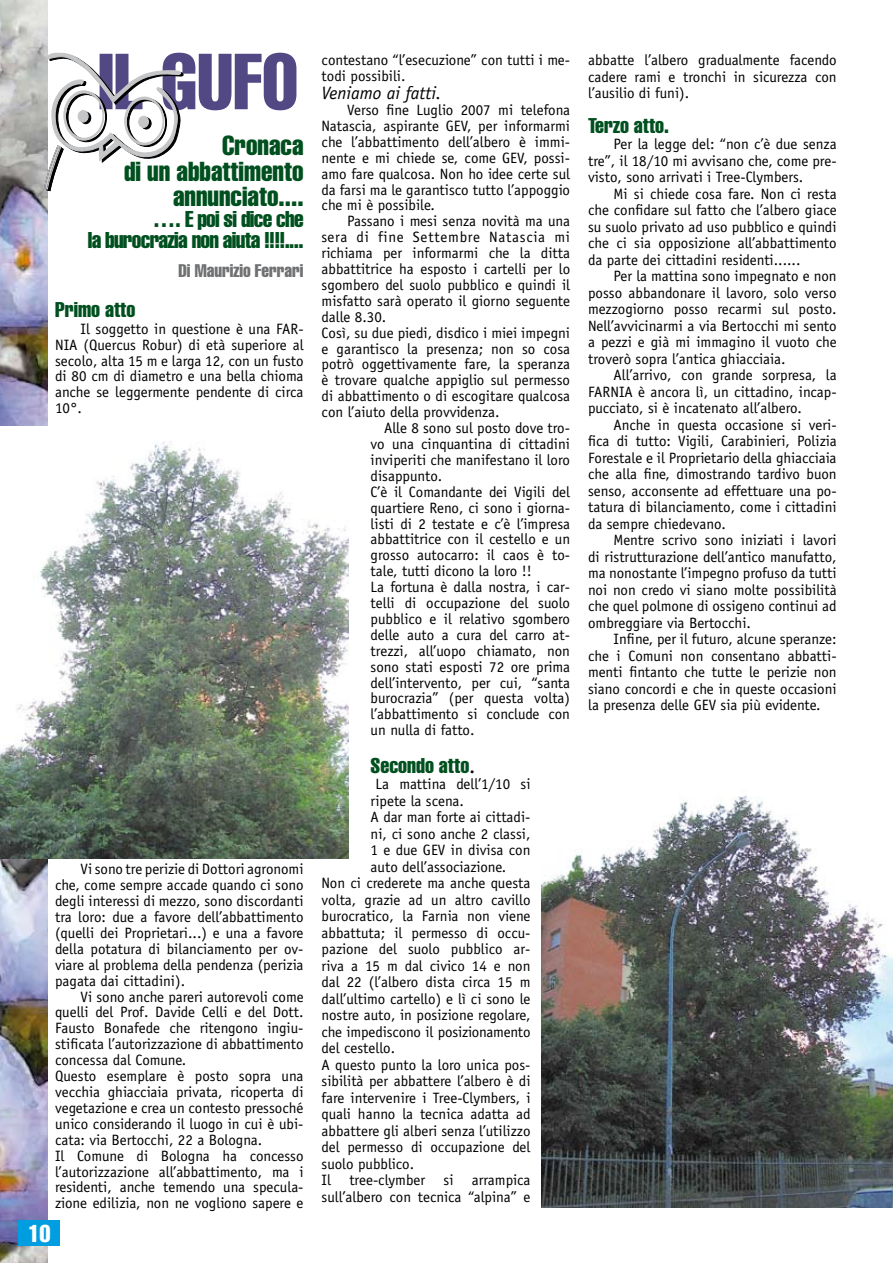
<style>
.page{position:relative;width:893px;height:1263px;background:#fff}
.page>*{position:absolute;margin:0;border:0;box-sizing:border-box;transform-origin:0 0}
.t1{font:extra-condensed 27px/25.5px "Helvetica";color:#00501f;text-align:right}
.t2{font:extra-condensed 24px "Helvetica";color:#fff}
.t3{font:extra-condensed 22.5px/21px "Helvetica";letter-spacing:-.03em;color:#00501f;text-align:right}
.t4{font:extra-condensed 21px "Helvetica";color:#00501f}
.t5{font:extra-condensed 18px "Helvetica";color:#707173}
.t6{font:italic 18px "Officina Sans";color:#000}
.t7{font:15px/15.9px "Officina Sans";color:#000;text-align:justify}
.t8{font:15px "Officina Sans";letter-spacing:.05em;color:#000}
.s1{font-family:"Officina Sans";font-stretch:normal;color:#000}
</style>
<div class="page">
<img style="left:0;top:0;width:48px;height:1263px">
<svg style="left:44px;top:53px;width:252px;height:138px"></svg>
<div style="left:18px;top:1220px;width:42px;height:26px;background:#009ee0"></div>
<img style="left:0;top:426px;width:349px;height:432px">
<img style="left:542px;top:795px;width:351px;height:413px">
<h1 class="t1" style="left:124px;top:132px;width:181px">Cronaca<br>di un abbattimento annunciato....</h1>
<h3 class="t3" style="left:88px;top:208px;width:217px">…. E poi si dice che<br>la burocrazia non aiuta !!!!....</h3>
<p class="t5" style="left:179px;top:259px;width:127px">Di Maurizio Ferrari</p>
<h3 class="t4" style="left:55px;top:296px;width:82px">Primo atto</h3>
<p class="t7" style="left:55px;top:321px;width:250px;text-indent:26px">Il soggetto in questione è una FAR-NIA (Quercus Robur) di età superiore al secolo, alta 15 m e larga 12, con un fusto di 80 cm di diametro e una bella chioma anche se leggermente pendente di circa 10°.</p>
<p class="t7" style="left:55px;top:861px;width:250px;text-indent:26px">Vi sono tre perizie di Dottori agronomi che, come sempre accade quando ci sono degli interessi di mezzo, sono discordanti tra loro: due a favore dell’abbattimento (quelli dei Proprietari...) e una a favore della potatura di bilanciamento per ov&shy;viare al problema della pendenza (perizia pagata dai cittadini).</p>
<p class="t7" style="left:55px;top:988px;width:250px;text-align:left;text-indent:26px">Vi sono anche pareri autorevoli come quelli del Prof. Davide Celli e del Dott.<br>Fausto Bonafede che ritengono ingiu&shy;stificata l’autorizzazione di abbattimento concessa dal Comune.<br>Questo esemplare è posto sopra una vecchia ghiacciaia privata, ricoperta di vegetazione e crea un contesto pressoché unico considerando il luogo in cui è ubi&shy;cata: via Bertocchi, 22 a Bologna.<br>Il Comune di Bologna ha concesso l’autorizzazione all’abbattimento, ma i residenti, anche temendo una specula&shy;zione edilizia, non ne vogliono sapere e</p>
<h2 class="t2" style="left:28px;top:1218px;width:24px">10</h2>
<p class="t7" style="left:322px;top:52px;width:250px">contestano “l’esecuzione” con tutti i me&shy;todi possibili.</p>
<p class="t6" style="left:322px;top:83px;width:121px">Veniamo ai fatti.</p>
<p class="t7" style="left:322px;top:102px;width:250px;text-indent:26px">Verso fine Luglio 2007 mi telefona Natascia, aspirante GEV, per informarmi che l’abbattimento dell’albero è immi&shy;nente e mi chiede se, come GEV, possi&shy;amo fare qualcosa. Non ho idee certe sul da farsi ma le garantisco tutto l’appoggio che mi è possibile.</p>
<p class="t7" style="left:347px;top:213px;width:224px">Passano i mesi senza novità ma una</p>
<p class="t8" style="left:322px;top:228px;width:250px">sera di fine Settembre Natascia mi</p>
<p class="t7" style="left:322px;top:245px;width:250px">richiama per informarmi che la ditta</p>
<p class="t7" style="left:322px;top:261px;width:250px">abbattitrice ha esposto i cartelli per lo</p>
<p class="t7" style="left:322px;top:277px;width:250px">sgombero del suolo pubblico e quindi il</p>
<p class="t7" style="left:322px;top:293px;width:250px">misfatto sarà operato il giorno seguente</p>
<p class="t7" style="left:322px;top:309px;width:66px">dalle 8.30.</p>
<p class="t7" style="left:322px;top:325px;width:250px">Così, su due piedi, disdico i miei impegni</p>
<p class="t7" style="left:322px;top:341px;width:250px">e garantisco la presenza; non so cosa</p>
<p class="t7" style="left:322px;top:356px;width:250px">potrò oggettivamente fare, la speranza</p>
<p class="t7" style="left:322px;top:372px;width:250px">è trovare qualche appiglio sul permesso</p>
<p class="t7" style="left:322px;top:388px;width:250px">di abbattimento o di escogitare qualcosa</p>
<p class="t7" style="left:322px;top:404px;width:180px">con l’aiuto della provvidenza.</p>
<p class="t7" style="left:384px;top:420px;width:187px">Alle 8 sono sul posto dove tro-</p>
<p class="t7" style="left:371px;top:436px;width:201px">vo una cinquantina di cittadini</p>
<p class="t7" style="left:371px;top:452px;width:201px">inviperiti che manifestano il loro</p>
<p class="t7" style="left:371px;top:468px;width:73px">disappunto.</p>
<p class="t7" style="left:371px;top:484px;width:201px">C’è il Comandante dei Vigili del</p>
<p class="t7" style="left:371px;top:500px;width:201px">quartiere Reno, ci sono i giorna-</p>
<p class="t7" style="left:371px;top:515px;width:201px">listi di 2 testate e c’è l’impresa</p>
<p class="t7" style="left:371px;top:531px;width:201px">abbattitrice con il cestello e un</p>
<p class="t7" style="left:371px;top:547px;width:201px">grosso autocarro: il caos è to-</p>
<p class="t7" style="left:371px;top:563px;width:163px">tale, tutti dicono la loro !!</p>
<p class="t7" style="left:371px;top:579px;width:201px">La fortuna è dalla nostra, i car-</p>
<p class="t7" style="left:371px;top:595px;width:201px">telli di occupazione del suolo</p>
<p class="t7" style="left:371px;top:611px;width:201px">pubblico e il relativo sgombero</p>
<p class="t7" style="left:371px;top:627px;width:201px">delle auto a cura del carro at-</p>
<p class="t7" style="left:371px;top:643px;width:201px">trezzi, all’uopo chiamato, non</p>
<p class="t7" style="left:371px;top:659px;width:201px">sono stati esposti 72 ore prima</p>
<p class="t7" style="left:371px;top:674px;width:201px">dell’intervento, per cui, “santa</p>
<p class="t7" style="left:371px;top:690px;width:201px">burocrazia” (per questa volta)</p>
<p class="t7" style="left:371px;top:706px;width:201px">l’abbattimento si conclude con</p>
<p class="t7" style="left:371px;top:722px;width:105px">un nulla di fatto.</p>
<h3 class="t4" style="left:371px;top:752px;width:106px">Secondo atto<span class="s1">.</span></h3>
<p class="t7" style="left:376px;top:776px;width:156px">La mattina dell’1/10 si</p>
<p class="t7" style="left:371px;top:793px;width:95px">ripete la scena.</p>
<p class="t7" style="left:371px;top:809px;width:161px">A dar man forte ai cittadi-</p>
<p class="t7" style="left:371px;top:826px;width:161px">ni, ci sono anche 2 classi,</p>
<p class="t7" style="left:371px;top:842px;width:161px">1 e due GEV in divisa con</p>
<p class="t7" style="left:371px;top:859px;width:137px">auto dell’associazione.</p>
<p class="t7" style="left:322px;top:875px;width:210px">Non ci crederete ma anche questa</p>
<p class="t7" style="left:322px;top:892px;width:210px">volta, grazie ad un altro cavillo</p>
<p class="t7" style="left:322px;top:908px;width:210px">burocratico, la Farnia non viene</p>
<p class="t7" style="left:322px;top:925px;width:210px">abbattuta; il permesso di occu-</p>
<p class="t7" style="left:322px;top:941px;width:210px">pazione del suolo pubblico ar-</p>
<p class="t7" style="left:322px;top:958px;width:210px">riva a 15 m dal civico 14 e non</p>
<p class="t7" style="left:322px;top:974px;width:210px">dal 22 (l’albero dista circa 15 m</p>
<p class="t7" style="left:322px;top:991px;width:210px">dall’ultimo cartello) e lì ci sono le</p>
<p class="t7" style="left:322px;top:1007px;width:210px">nostre auto, in posizione regolare,</p>
<p class="t7" style="left:322px;top:1024px;width:210px">che impediscono il posizionamento</p>
<p class="t7" style="left:322px;top:1040px;width:75px">del cestello.</p>
<p class="t7" style="left:322px;top:1057px;width:210px">A questo punto la loro unica pos-</p>
<p class="t7" style="left:322px;top:1073px;width:210px">sibilità per abbattere l’albero è di</p>
<p class="t7" style="left:322px;top:1090px;width:210px">fare intervenire i Tree-Clymbers, i</p>
<p class="t7" style="left:322px;top:1106px;width:210px">quali hanno la tecnica adatta ad</p>
<p class="t7" style="left:322px;top:1123px;width:210px">abbattere gli alberi senza l’utilizzo</p>
<p class="t7" style="left:322px;top:1139px;width:210px">del permesso di occupazione del</p>
<p class="t7" style="left:322px;top:1156px;width:94px">suolo pubblico.</p>
<p class="t7" style="left:322px;top:1172px;width:210px">Il tree-clymber si arrampica</p>
<p class="t7" style="left:322px;top:1189px;width:210px">sull’albero con tecnica “alpina” e</p>
<p class="t7" style="left:588px;top:52px;width:250px;line-height:16.5px">abbatte l’albero gradualmente facendo cadere rami e tronchi in sicurezza con l’ausilio di funi).</p>
<h3 class="t4" style="left:588px;top:112px;width:82px">Terzo atto.</h3>
<p class="t7" style="left:588px;top:136px;width:250px;line-height:16.5px;text-indent:26px">Per la legge del: “non c’è due senza tre”, il 18/10 mi avvisano che, come pre&shy;visto, sono arrivati i Tree-Clymbers.</p>
<p class="t7" style="left:588px;top:185px;width:250px;line-height:16.5px;text-indent:26px">Mi si chiede cosa fare. Non ci resta che confidare sul fatto che l’albero giace su suolo privato ad uso pubblico e quindi che ci sia opposizione all’abbattimento da parte dei cittadini residenti......</p>
<p class="t7" style="left:588px;top:268px;width:250px;line-height:16.5px;text-indent:26px">Per la mattina sono impegnato e non posso abbandonare il lavoro, solo verso mezzogiorno posso recarmi sul posto.<br>Nell’avvicinarmi a via Bertocchi mi sento a pezzi e già mi immagino il vuoto che troverò sopra l’antica ghiacciaia.</p>
<p class="t7" style="left:588px;top:367px;width:250px;line-height:16.5px;text-indent:26px">All’arrivo, con grande sorpresa, la FARNIA è ancora lì, un cittadino, incap&shy;pucciato, si è incatenato all’albero.</p>
<p class="t7" style="left:588px;top:416px;width:250px;line-height:16.5px;text-indent:26px">Anche in questa occasione si veri&shy;fica di tutto: Vigili, Carabinieri, Polizia Forestale e il Proprietario della ghiacciaia che alla fine, dimostrando tardivo buon senso, acconsente ad effettuare una po&shy;tatura di bilanciamento, come i cittadini da sempre chiedevano.</p>
<p class="t7" style="left:588px;top:532px;width:250px;line-height:16.5px;text-indent:26px">Mentre scrivo sono iniziati i lavori di ristrutturazione dell’antico manufatto, ma nonostante l’impegno profuso da tutti noi non credo vi siano molte possibilità che quel polmone di ossigeno continui ad ombreggiare via Bertocchi.</p>
<p class="t7" style="left:588px;top:631px;width:250px;line-height:16.5px;text-indent:26px">Infine, per il futuro, alcune speranze: che i Comuni non consentano abbatti&shy;menti fintanto che tutte le perizie non siano concordi e che in queste occasioni la presenza delle GEV sia più evidente.</p>
</div>
